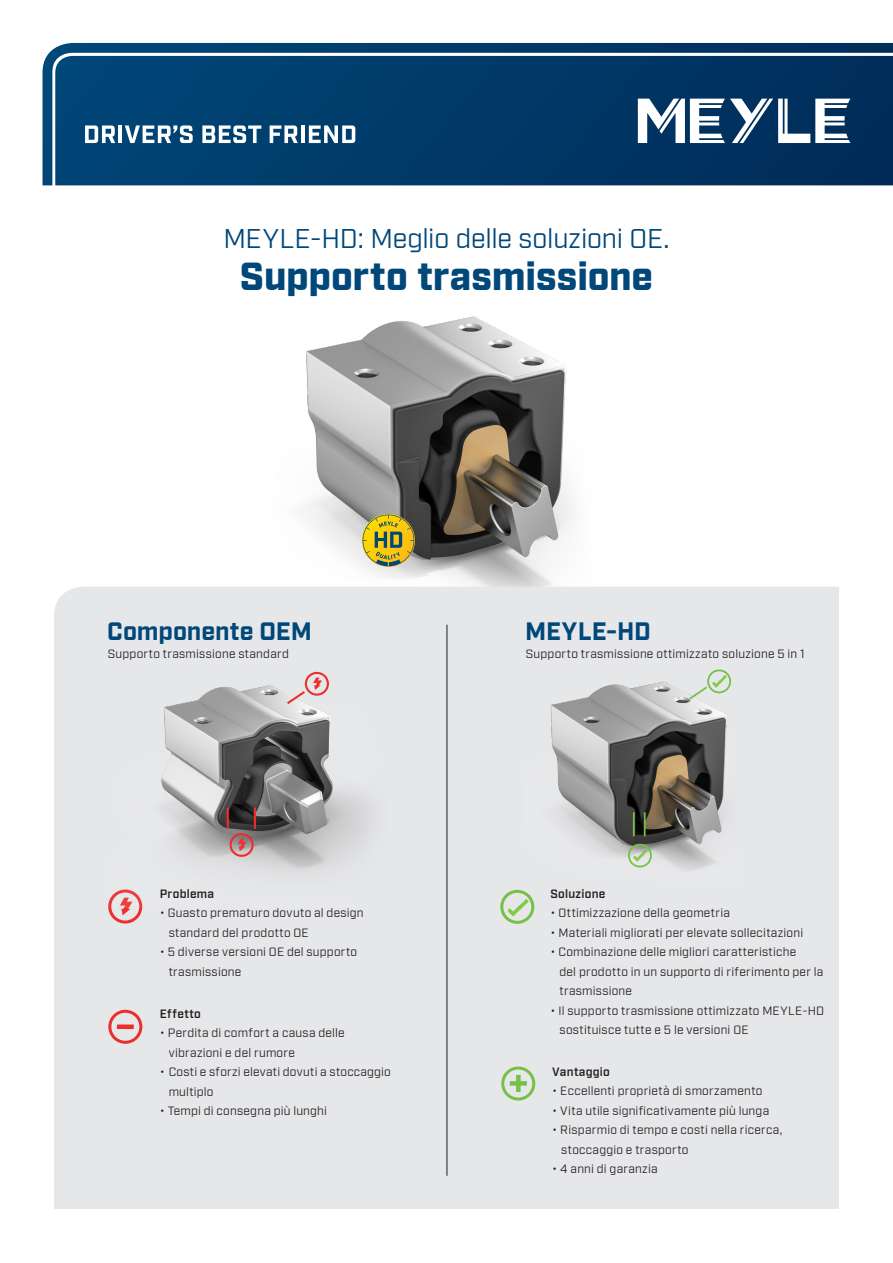
<style>
.page{position:relative;width:893px;height:1263px;background:#fff}
.page>*{position:absolute;margin:0;border:0;box-sizing:border-box;transform-origin:0 0}
.t1{font:900 39px "Industry Meyle";letter-spacing:-.005em;color:#00477a}
.t2{font:27px "Industry Meyle";letter-spacing:-.01em;color:#00477a}
.t3{font:700 25.05px "Industry Meyle";letter-spacing:-.005em;color:#00477a}
.t4{font:12px/19.5px "Industry Meyle";letter-spacing:.02em;color:#231f20}
.t5{font:600 12px "Industry Meyle";letter-spacing:.015em;color:#231f20}
.t6{font:600 12px "Industry Meyle";letter-spacing:.035em;color:#231f20}
</style>
<div class="page">
<img style="left:304px;top:316px;width:270px;height:271px">
<div style="left:54px;top:587px;width:785px;height:94px;background:#e6e7e9"></div>
<div style="left:54px;top:681px;width:785px;height:528px;background:#e6e7e9"></div>
<hr style="left:447px;top:625px;width:1px;height:551px;background:#231f20">
<div style="left:108px;top:889px;width:34px;height:34px;border:3px solid #ee2d2d;border-radius:50%"></div>
<svg style="left:121px;top:907px;width:10px;height:8px"></svg>
<div style="left:108px;top:1010px;width:34px;height:34px;border:3px solid #ee2d2d;border-radius:50%"></div>
<div style="left:117px;top:1024px;width:17px;height:5px;background:#ee2d2d"></div>
<div style="left:501px;top:1066px;width:34px;height:34px;border:3px solid #76c047;border-radius:50%"></div>
<img style="left:508px;top:899px;width:21px;height:17px">
<div style="left:500px;top:890px;width:34px;height:34px;border:3px solid #76c047;border-radius:50%"></div>
<div style="left:510px;top:1081px;width:17px;height:5px;background:#76c047"></div>
<div style="left:516px;top:1075px;width:5px;height:17px;background:#76c047"></div>
<svg style="left:43px;top:43px;width:850px;height:142px;background:#073f6d"></svg>
<svg style="left:638px;top:99px;width:212px;height:44px"></svg>
<svg style="left:85px;top:125px;width:30px;height:18px"></svg>
<hr style="left:118px;top:125px;width:4px;height:18px;background:#fff">
<svg style="left:125px;top:125px;width:68px;height:18px"></svg>
<svg style="left:202px;top:125px;width:59px;height:18px"></svg>
<svg style="left:270px;top:125px;width:28px;height:18px"></svg>
<hr style="left:301px;top:125px;width:4px;height:18px;background:#fff">
<svg style="left:309px;top:125px;width:46px;height:18px"></svg>
<img style="left:99px;top:676px;width:309px;height:231px">
<div style="left:230px;top:833px;width:24px;height:24px;border:2px solid #ee2d2d;border-radius:50%"></div>
<svg style="left:238px;top:839px;width:9px;height:12px"></svg>
<div style="left:305px;top:672px;width:24px;height:24px;border:2px solid #ee2d2d;border-radius:50%"></div>
<svg style="left:313px;top:677px;width:9px;height:13px"></svg>
<img style="left:525px;top:672px;width:234px;height:198px">
<div style="left:707px;top:669px;width:24px;height:24px;border:2px solid #76c047;border-radius:50%"></div>
<img style="left:712px;top:676px;width:15px;height:11px">
<div style="left:628px;top:844px;width:24px;height:23px;border:2px solid #76c047;border-radius:50%"></div>
<img style="left:633px;top:850px;width:15px;height:12px">
<hr style="left:227px;top:807px;width:2px;height:22px;background:#ee2d2d">
<hr style="left:254px;top:807px;width:2px;height:22px;background:#ee2d2d">
<hr style="left:633px;top:812px;width:2px;height:24px;background:#76c047">
<hr style="left:644px;top:812px;width:2px;height:24px;background:#76c047">
<svg style="left:687px;top:685px;width:22px;height:16px"></svg>
<svg style="left:285px;top:689px;width:22px;height:17px"></svg>
<svg style="left:363px;top:515px;width:51px;height:51px;background:#baa93a"></svg>
<h2 class="t2" style="left:223px;top:222px;width:448px">MEYLE-HD: Meglio delle soluzioni OE.</h2>
<h1 class="t1" style="left:240px;top:253px;width:415px">Supporto trasmissione</h1>
<h3 class="t3" style="left:107px;top:616px;width:206px">Componente OEM</h3>
<p class="t4" style="left:108px;top:645px;width:183px">Supporto trasmissione standard</p>
<p class="t5" style="left:160px;top:886px;width:56px">Problema</p>
<p class="t4" style="left:169px;top:903px;width:196px;text-indent:-9px">• Guasto prematuro dovuto al design standard del prodotto OE</p>
<p class="t4" style="left:169px;top:942px;width:190px;text-indent:-9px">• 5 diverse versioni OE del supporto trasmissione</p>
<p class="t6" style="left:160px;top:1006px;width:43px">Effetto</p>
<p class="t4" style="left:169px;top:1023px;width:177px;text-indent:-9px">• Perdita di comfort a causa delle vibrazioni e del rumore</p>
<p class="t4" style="left:169px;top:1062px;width:223px;text-indent:-9px">• Costi e sforzi elevati dovuti a stoccaggio multiplo</p>
<p class="t4" style="left:160px;top:1101px;width:169px">• Tempi di consegna più lunghi</p>
<h3 class="t3" style="left:525px;top:616px;width:127px">MEYLE-HD</h3>
<p class="t4" style="left:526px;top:645px;width:280px">Supporto trasmissione ottimizzato soluzione 5 in 1</p>
<p class="t5" style="left:550px;top:886px;width:56px">Soluzione</p>
<p class="t4" style="left:550px;top:903px;width:181px">• Ottimizzazione della geometria</p>
<p class="t4" style="left:550px;top:923px;width:254px">• Materiali migliorati per elevate sollecitazioni</p>
<p class="t4" style="left:559px;top:942px;width:265px;text-indent:-9px">• Combinazione delle migliori caratteristiche<br>del prodotto in un supporto di riferimento per la trasmissione</p>
<p class="t4" style="left:559px;top:1001px;width:266px;text-indent:-9px">• Il supporto trasmissione ottimizzato MEYLE-HD sostituisce tutte e 5 le versioni OE</p>
<p class="t5" style="left:552px;top:1064px;width:59px">Vantaggio</p>
<p class="t4" style="left:552px;top:1081px;width:212px">• Eccellenti proprietà di smorzamento</p>
<p class="t4" style="left:552px;top:1101px;width:218px">• Vita utile significativamente più lunga</p>
<p class="t4" style="left:561px;top:1120px;width:223px;text-indent:-9px">• Risparmio di tempo e costi nella ricerca, stoccaggio e trasporto</p>
<p class="t4" style="left:552px;top:1159px;width:107px">• 4 anni di garanzia</p>
</div>
